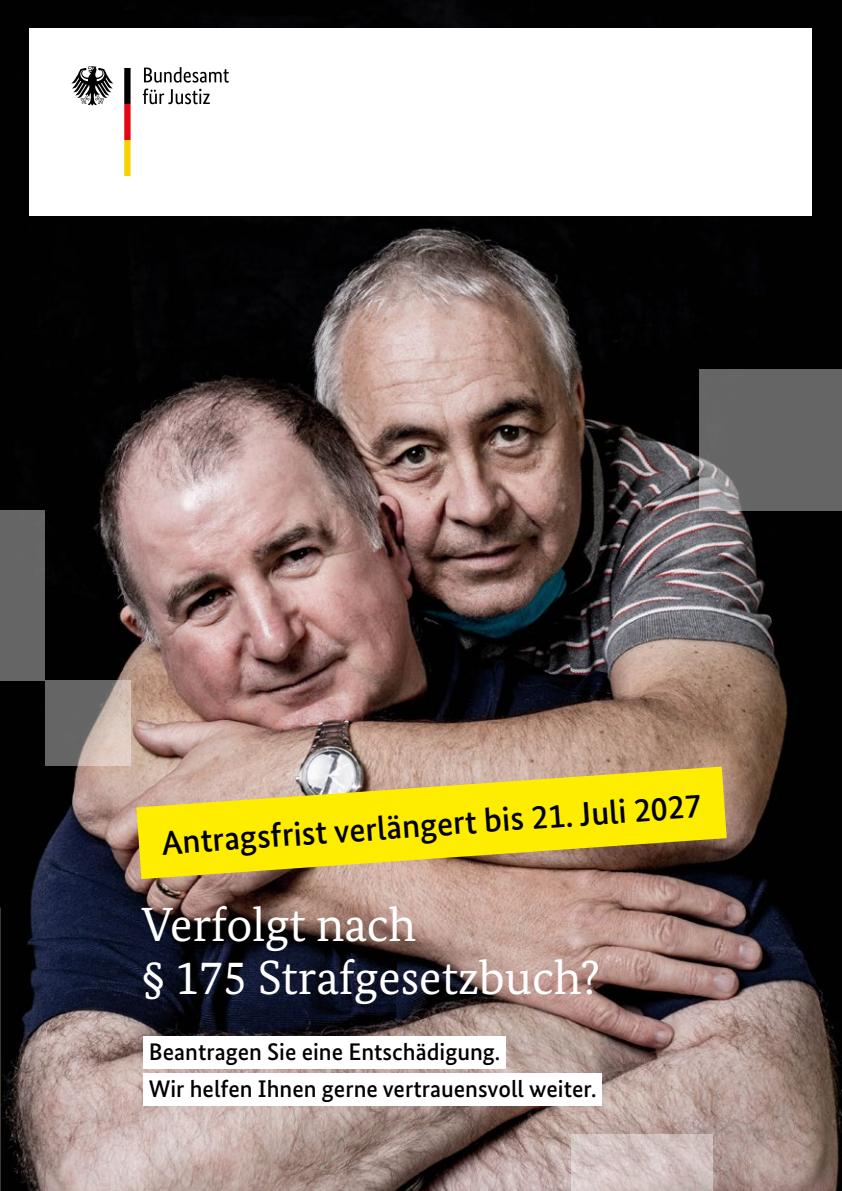
<style>
.page{position:relative;width:842px;height:1191px;background:#fff}
.page>*{position:absolute;margin:0;border:0;box-sizing:border-box;transform-origin:0 0}
.t1{font:48px/52.8px "Bundes Serif";color:#fff}
.t2{font:500 34px "Bundes Sans";color:#000}
.t3{font:500 24px "Bundes Sans";color:#000}
</style>
<div class="page">
<img style="left:0;top:0;width:842px;height:1191px">
<svg style="left:699px;top:369px;width:143px;height:141px;fill:#656565"></svg>
<svg style="left:45px;top:680px;width:85px;height:85px;fill:#656565"></svg>
<div style="left:0;top:510px;width:45px;height:170px;background:#656565"></div>
<svg style="left:571px;top:1134px;width:141px;height:57px;fill:#d3c3c1"></svg>
<div style="left:30px;top:28px;width:782px;height:188px;background:#fff"></div>
<svg style="left:143px;top:67px;width:86px;height:37px"></svg>
<svg style="left:71px;top:66px;width:42px;height:39px"></svg>
<svg style="left:124px;top:68px;width:7px;height:108px"></svg>
<svg style="left:136px;top:766px;width:591px;height:113px;fill:#ffed00"></svg>
<div style="left:143px;top:1036px;width:362px;height:32px;background:#fff"></div>
<div style="left:143px;top:1073px;width:459px;height:33px;background:#fff"></div>
<p class="t2" style="left:160px;top:822px;width:543px;rotate:-4deg">Antragsfrist verlängert bis 21. Juli 2027</p>
<p class="t1" style="left:142px;top:897px;width:460px">Verfolgt nach<br>§ 175 Strafgesetzbuch?</p>
<p class="t3" style="left:149px;top:1037px;width:353px">Beantragen Sie eine Entschädigung.</p>
<p class="t3" style="left:149px;top:1074px;width:449px">Wir helfen Ihnen gerne vertrauensvoll weiter.</p>
</div>
